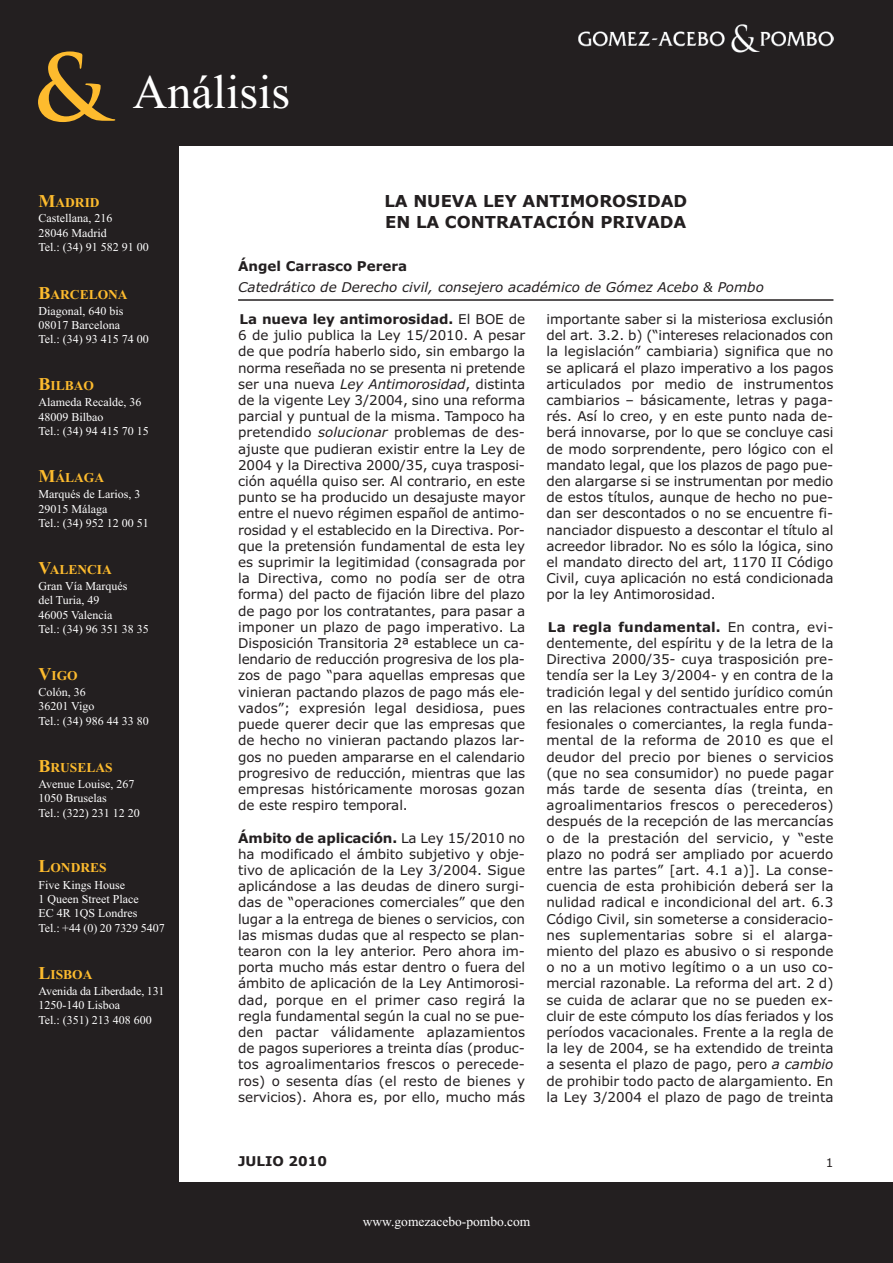
<style>
.page{position:relative;width:893px;height:1263px;background:#fff}
.page>*{position:absolute;margin:0;border:0;box-sizing:border-box;transform-origin:0 0}
.t1{font:48px "Times New Roman";color:#fff}
.t2{font:700 16.5px/21px "Verdana";color:#231f20}
.t3{font:13.5px/16.2px "Verdana";letter-spacing:-.005em;color:#231f20;text-align:justify}
.t4{font:italic 13.5px "Verdana";color:#231f20}
.t5{font:700 13.5px "Times New Roman";color:#fdbb2e}
.t6{font:700 13.5px "Verdana";color:#231f20}
.t7{font:13.5px "Times New Roman";color:#fff}
.t8{font:12px/14.4px "Times New Roman";color:#fff}
.t9{font:12px "Verdana";color:#231f20}
.s1{font-family:"Trajan Pro";font-weight:700;font-size:90px;color:#fdbb2e}
.s2{font-size:18px}
.s3{font-weight:700}
.s4{font-style:italic}
</style>
<div class="page">
<div style="left:0;top:1183px;width:893px;height:80px;background:#231f20"></div>
<div style="left:0;top:0;width:893px;height:146px;background:#231f20"></div>
<div style="left:0;top:0;width:178px;height:1263px;background:#231f20"></div>
<img style="left:578px;top:24px;width:255px;height:29px">
<hr style="left:238px;top:299px;width:595px;height:2px;background:#231f20">
<h1 class="t1" style="left:33px;top:64px;width:259px"><span class="s1">&amp;</span> Análisis</h1>
<p class="t5" style="left:38px;top:194px;width:63px"><span class="s2">M</span>ADRID</p>
<p class="t8" style="left:38px;top:211px;width:112px">Castellana, 216<br>28046 Madrid<br>Tel.: (34) 91 582 91 00</p>
<p class="t5" style="left:38px;top:286px;width:91px"><span class="s2">B</span>ARCELONA</p>
<p class="t8" style="left:38px;top:303px;width:112px">Diagonal, 640 bis<br>08017 Barcelona<br>Tel.: (34) 93 415 74 00</p>
<p class="t5" style="left:38px;top:378px;width:57px"><span class="s2">B</span>ILBAO</p>
<p class="t8" style="left:38px;top:395px;width:112px">Alameda Recalde, 36<br>48009 Bilbao<br>Tel.: (34) 94 415 70 15</p>
<p class="t5" style="left:38px;top:470px;width:67px"><span class="s2">M</span>ÁLAGA</p>
<p class="t8" style="left:38px;top:487px;width:112px">Marqués de Larios, 3<br>29015 Málaga<br>Tel.: (34) 952 12 00 51</p>
<p class="t5" style="left:38px;top:562px;width:75px"><span class="s2">V</span>ALENCIA</p>
<p class="t8" style="left:38px;top:578px;width:112px">Gran Vía Marqués<br>del Turia, 49<br>46005 Valencia<br>Tel.: (34) 96 351 38 35</p>
<p class="t5" style="left:38px;top:667px;width:41px"><span class="s2">V</span>IGO</p>
<p class="t8" style="left:38px;top:684px;width:112px">Colón, 36<br>36201 Vigo<br>Tel.: (34) 986 44 33 80</p>
<p class="t5" style="left:38px;top:760px;width:76px"><span class="s2">B</span>RUSELAS</p>
<p class="t8" style="left:38px;top:777px;width:103px">Avenue Louise, 267<br>1050 Bruselas<br>Tel.: (322) 231 12 20</p>
<p class="t5" style="left:38px;top:860px;width:70px"><span class="s2">L</span>ONDRES</p>
<p class="t8" style="left:38px;top:877px;width:128px">Five Kings House<br>1 Queen Street Place<br>EC 4R 1QS Londres<br>Tel.: +44 (0) 20 7329 5407</p>
<p class="t5" style="left:38px;top:967px;width:56px"><span class="s2">L</span>ISBOA</p>
<p class="t8" style="left:38px;top:983px;width:128px">Avenida da Liberdade, 131<br>1250-140 Lisboa<br>Tel.: (351) 213 408 600</p>
<p class="t2" style="left:384px;top:191px;width:304px">LA NUEVA LEY ANTIMOROSIDAD<br>EN LA CONTRATACIÓN PRIVADA</p>
<p class="t6" style="left:238px;top:258px;width:171px">Ángel Carrasco Perera</p>
<p class="t4" style="left:238px;top:279px;width:527px">Catedrático de Derecho civil, consejero académico de Gómez Acebo &amp; Pombo</p>
<p class="t3" style="left:238px;top:311px;width:289px"><span class="s3">La nueva ley antimorosidad.</span> El BOE de 6 de julio publica la Ley 15/2010. A pesar de que podría haberlo sido, sin embargo la norma reseñada no se presenta ni pretende ser una nueva <span class="s4">Ley Antimorosidad</span>, distinta de la vigente Ley 3/2004, sino una reforma parcial y puntual de la misma. Tampoco ha pretendido <span class="s4">solucionar</span> problemas de des&shy;ajuste que pudieran existir entre la Ley de 2004 y la Directiva 2000/35, cuya trasposi&shy;ción aquélla quiso ser. Al contrario, en este punto se ha producido un desajuste mayor entre el nuevo régimen español de antimo&shy;rosidad y el establecido en la Directiva. Por&shy;que la pretensión fundamental de esta ley es suprimir la legitimidad (consagrada por la Directiva, como no podía ser de otra forma) del pacto de fijación libre del plazo de pago por los contratantes, para pasar a imponer un plazo de pago imperativo. La Disposición Transitoria 2ª establece un ca&shy;lendario de reducción progresiva de los pla&shy;zos de pago “para aquellas empresas que vinieran pactando plazos de pago más ele&shy;vados”; expresión legal desidiosa, pues puede querer decir que las empresas que de hecho no vinieran pactando plazos lar&shy;gos no pueden ampararse en el calendario progresivo de reducción, mientras que las empresas históricamente morosas gozan de este respiro temporal.</p>
<p class="t3" style="left:238px;top:830px;width:289px"><span class="s3">Ámbito de aplicación.</span> La Ley 15/2010 no ha modificado el ámbito subjetivo y obje&shy;tivo de aplicación de la Ley 3/2004. Sigue aplicándose a las deudas de dinero surgi&shy;das de “operaciones comerciales” que den lugar a la entrega de bienes o servicios, con las mismas dudas que al respecto se plan&shy;tearon con la ley anterior. Pero ahora im&shy;porta mucho más estar dentro o fuera del ámbito de aplicación de la Ley Antimorosi&shy;dad, porque en el primer caso regirá la regla fundamental según la cual no se pue&shy;den pactar válidamente aplazamientos de pagos superiores a treinta días (produc&shy;tos agroalimentarios frescos o perecede&shy;ros) o sesenta días (el resto de bienes y servicios). Ahora es, por ello, mucho más</p>
<p class="t3" style="left:546px;top:311px;width:289px">importante saber si la misteriosa exclusión del art. 3.2. b) (“intereses relacionados con la legislación” cambiaria) significa que no se aplicará el plazo imperativo a los pagos articulados por medio de instrumentos cambiarios – básicamente, letras y paga&shy;rés. Así lo creo, y en este punto nada de&shy;berá innovarse, por lo que se concluye casi de modo sorprendente, pero lógico con el mandato legal, que los plazos de pago pue&shy;den alargarse si se instrumentan por medio de estos títulos, aunque de hecho no pue&shy;dan ser descontados o no se encuentre fi&shy;nanciador dispuesto a descontar el título al acreedor librador. No es sólo la lógica, sino el mandato directo del art, 1170 II Código Civil, cuya aplicación no está condicionada por la ley Antimorosidad.</p>
<p class="t3" style="left:546px;top:619px;width:289px"><span class="s3">La regla fundamental.</span> En contra, evi&shy;dentemente, del espíritu y de la letra de la Directiva 2000/35- cuya trasposición pre&shy;tendía ser la Ley 3/2004- y en contra de la tradición legal y del sentido jurídico común en las relaciones contractuales entre pro&shy;fesionales o comerciantes, la regla funda&shy;mental de la reforma de 2010 es que el deudor del precio por bienes o servicios (que no sea consumidor) no puede pagar más tarde de sesenta días (treinta, en agroalimentarios frescos o perecederos) después de la recepción de las mercancías o de la prestación del servicio, y “este plazo no podrá ser ampliado por acuerdo entre las partes” [art. 4.1 a)]. La conse&shy;cuencia de esta prohibición deberá ser la nulidad radical e incondicional del art. 6.3<br>Código Civil, sin someterse a consideracio&shy;nes suplementarias sobre si el alarga&shy;miento del plazo es abusivo o si responde o no a un motivo legítimo o a un uso co&shy;mercial razonable. La reforma del art. 2 d) se cuida de aclarar que no se pueden ex&shy;cluir de este cómputo los días feriados y los períodos vacacionales. Frente a la regla de la ley de 2004, se ha extendido de treinta a sesenta el plazo de pago, pero <span class="s4">a cambio </span>de prohibir todo pacto de alargamiento. En la Ley 3/2004 el plazo de pago de treinta</p>
<p class="t6" style="left:238px;top:1154px;width:90px">JULIO 2010</p>
<p class="t9" style="left:826px;top:1155px;width:9px">1</p>
<p class="t7" style="left:363px;top:1213px;width:169px">www.gomezacebo-pombo.com</p>
</div>
